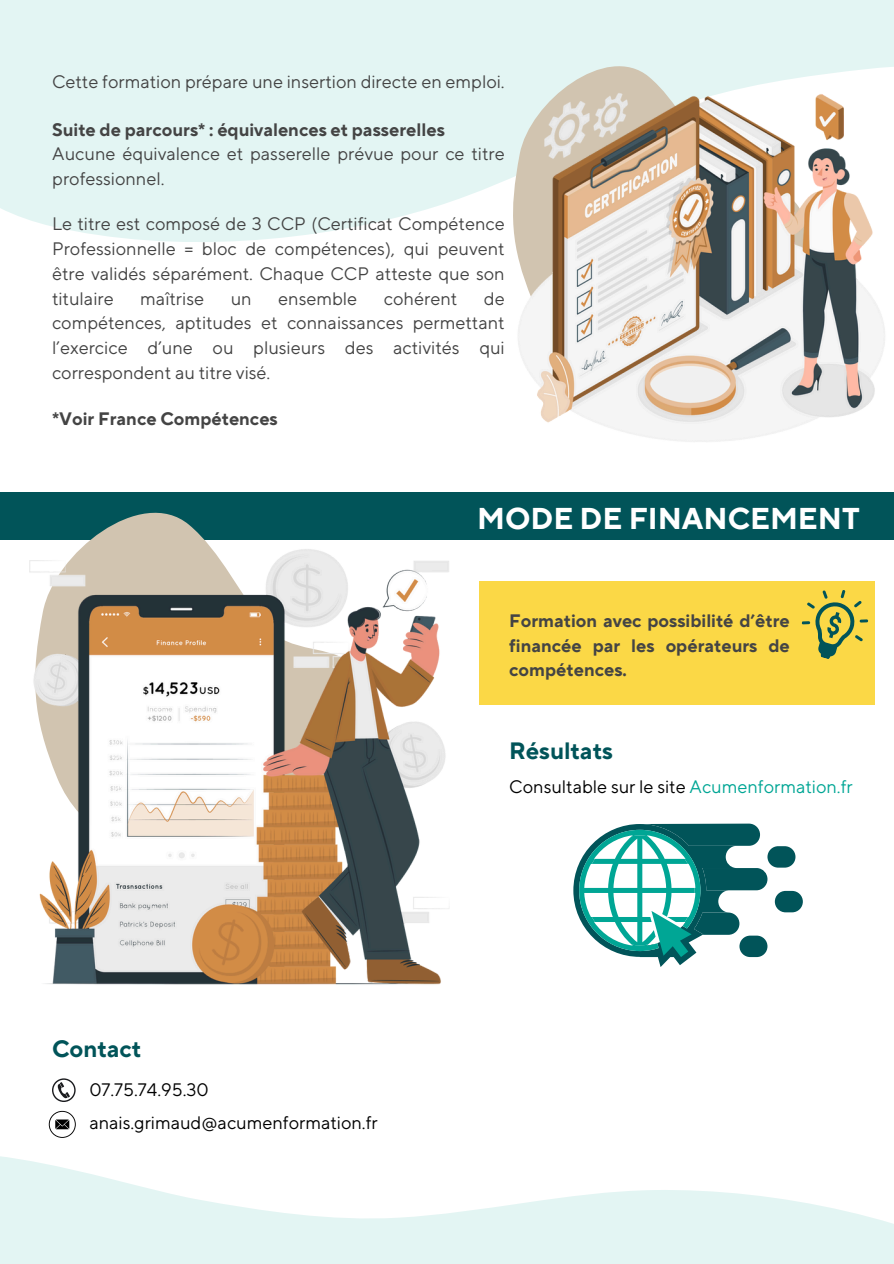
<style>
.page{position:relative;width:894px;height:1264px;background:#fff}
.page>*{position:absolute;margin:0;border:0;box-sizing:border-box;transform-origin:0 0}
.t1{font:700 30px "TT Norms Pro";color:#fff}
.t2{font:700 23.55px "TT Norms Pro";color:#015459}
.t3{font:18px/24.8px "TT Norms Pro";color:#444;text-align:justify}
.t4{font:700 18px/24.8px "TT Norms Pro";color:#444;text-align:justify}
.t5{font:18px "TT Norms Pro";color:#000}
.s1{color:#00a695}
</style>
<div class="page">
<svg style="left:82px;top:0;width:811px;height:242px;background:#e5f5f3"></svg>
<div style="left:0;top:0;width:234px;height:232px;background:#e3f5f3"></div>
<div style="left:0;top:492px;width:893px;height:47px;background:#015459"></div>
<svg style="left:0;top:1122px;width:893px;height:141px"></svg>
<div style="left:493px;top:25px;width:333px;height:217px;background:#e3f5f3"></div>
<img style="left:509px;top:66px;width:383px;height:376px">
<div style="left:479px;top:581px;width:395px;height:124px;background:#fbd846"></div>
<img style="left:0;top:516px;width:492px;height:469px">
<div style="left:774px;top:890px;width:28px;height:22px;background:#015459;border-radius:11px"></div>
<div style="left:767px;top:846px;width:28px;height:21px;background:#015459;border-radius:11px"></div>
<svg style="left:573px;top:823px;width:194px;height:143px"></svg>
<svg style="left:801px;top:590px;width:67px;height:69px"></svg>
<svg style="left:52px;top:1078px;width:24px;height:23px"></svg>
<svg style="left:49px;top:1110px;width:27px;height:27px"></svg>
<p class="t3" style="left:52px;top:70px;width:454px">Cette formation prépare une insertion directe en emploi.</p>
<p class="t4" style="left:52px;top:118px;width:394px">Suite de parcours* : équivalences et passerelles</p>
<p class="t3" style="left:52px;top:142px;width:454px">Aucune équivalence et passerelle prévue pour ce titre professionnel.</p>
<p class="t3" style="left:52px;top:212px;width:454px">Le titre est composé de 3 CCP (Certificat Compétence Professionnelle = bloc de compétences), qui peuvent être validés séparément. Chaque CCP atteste que son titulaire</p>
<p class="t3" style="left:52px;top:287px;width:454px;text-indent:432px">de compétences, aptitudes et connaissances permettant l’exercice d’une ou plusieurs des activités qui correspondent au titre visé.</p>
<h1 class="t4" style="left:52px;top:407px;width:227px">*Voir France Compétences</h1>
<p class="t3" style="left:140px;top:287px;width:65px">maîtrise</p>
<p class="t3" style="left:231px;top:287px;width:22px">un</p>
<p class="t3" style="left:278px;top:287px;width:80px">ensemble</p>
<p class="t3" style="left:384px;top:287px;width:75px">cohérent</p>
<p class="t1" style="left:477px;top:500px;width:384px">MODE DE FINANCEMENT</p>
<p class="t4" style="left:509px;top:609px;width:282px">Formation avec possibilité d’être financée par les opérateurs de compétences.</p>
<p class="t2" style="left:509px;top:736px;width:105px">Résultats</p>
<p class="t2" style="left:52px;top:1035px;width:91px">Contact</p>
<p class="t5" style="left:89px;top:1078px;width:121px">07.75.74.95.30</p>
<h2 class="t5" style="left:89px;top:1111px;width:290px">anais.grimaud@acumenformation.fr</h2>
<p class="t5" style="left:509px;top:775px;width:345px">Consultable sur le site <span class="s1">Acumenformation.fr</span></p>
</div>
